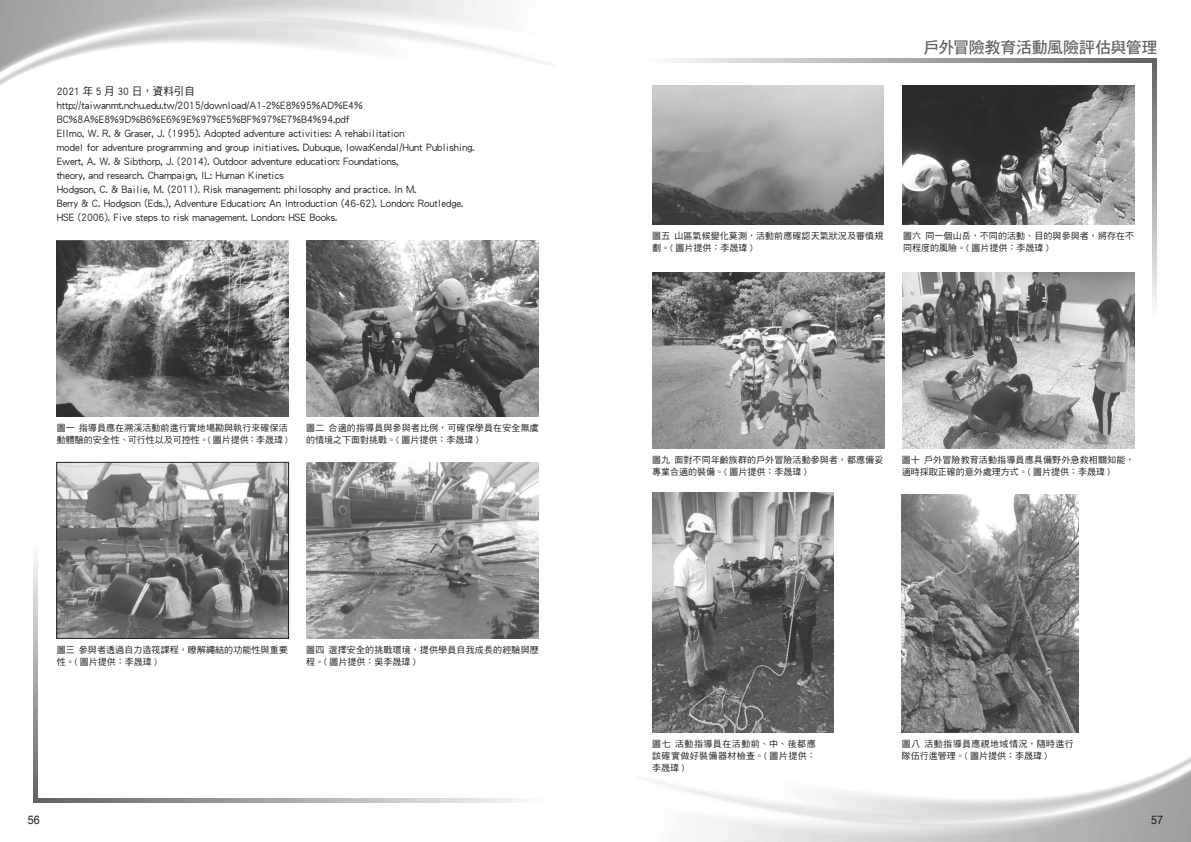
<style>
.page{position:relative;width:1191px;height:842px;background:#fff}
.page>*{position:absolute;margin:0;border:0;box-sizing:border-box;transform-origin:0 0}
.t1{font:16px "DF Hei Std W7";letter-spacing:-.02em;color:#656568}
.t2{font:12px "Helvetica";color:#231f20;scale:.9 1}
.t3{font:11px/14px "DF Hei Std W5";color:#231f20;scale:.96 1}
.t4{font:9px/12px "DF Hei Std W5";letter-spacing:.01em;color:#231f20}
.t5{font:9px/12px "DF Hei Std W5";letter-spacing:.045em;color:#231f20}
</style>
<div class="page">
<img style="left:644px;top:724px;width:547px;height:118px">
<svg style="left:671px;top:59px;width:481px;height:3px"></svg>
<svg style="left:1152px;top:59px;width:4px;height:247px"></svg>
<svg style="left:38px;top:798px;width:482px;height:4px;background:#a8a9ac"></svg>
<svg style="left:34px;top:556px;width:4px;height:246px"></svg>
<img style="left:57px;top:240px;width:231px;height:177px">
<img style="left:307px;top:240px;width:231px;height:177px">
<img style="left:652px;top:492px;width:181px;height:240px">
<img style="left:902px;top:85px;width:232px;height:140px">
<img style="left:59px;top:464px;width:228px;height:172px">
<div style="left:57px;top:462px;width:232px;height:176px;border:1px solid #231f20"></div>
<img style="left:307px;top:462px;width:231px;height:176px">
<img style="left:652px;top:272px;width:232px;height:176px">
<img style="left:902px;top:272px;width:232px;height:176px">
<img style="left:652px;top:85px;width:231px;height:140px">
<img style="left:901px;top:494px;width:177px;height:239px">
<p class="t3" style="left:57px;top:83px;width:437px">2021 年 5 月 30 日，資料引自http://taiwanmt.nchu.edu.tw/2015/download/A1-2%E8%95%AD%E4% BC%8A%E8%9D%B6%E6%9E%97%E5%BF%97%E7%B4%94.pdf<br>Ellmo, W. R. &amp; Graser, J. (1995). Adopted adventure activities: A rehabilitation<br>model for adventure programming and group initiatives. Dubuque, Iowa:Kendal/Hunt Publishing.<br>Ewert, A. W. &amp; Sibthorp, J. (2014). Outdoor adventure education: Foundations,<br>theory, and research. Champaign, IL: Human Kinetics<br>Hodgson, C. &amp; Bailie, M. (2011). Risk management: philosophy and practice. In M.<br>Berry &amp; C. Hodgson (Eds.), Adventure Education: An Introduction (46-62). London: Routledge.<br>HSE (2006). Five steps to risk management. London: HSE Books.</p>
<p class="t4" style="left:57px;top:422px;width:233px">圖一 指導員應在溯溪活動前進行實地場勘與執行來確保活動體驗的安全性、可行性以及可控性。( 圖片提供：李晟瑋 )</p>
<p class="t4" style="left:306px;top:422px;width:234px">圖二 合適的指導員與參與者比例，可確保學員在安全無虞的情境之下面對挑戰。( 圖片提供：李晟瑋 )</p>
<p class="t4" style="left:57px;top:644px;width:233px">圖三 參與者透過自力造筏課程，瞭解繩結的功能性與重要性。( 圖片提供：李晟瑋 )</p>
<p class="t4" style="left:306px;top:644px;width:234px">圖四 選擇安全的挑戰環境，提供學員自我成長的經驗與歷程。( 圖片提供：吳李晟瑋 )</p>
<h1 class="t1" style="left:923px;top:39px;width:236px">戶外冒險教育活動風險評估與管理</h1>
<p class="t4" style="left:652px;top:230px;width:233px">圖五 山區氣候變化莫測，活動前應確認天氣狀況及審慎規劃。( 圖片提供：李晟瑋 )</p>
<p class="t4" style="left:903px;top:230px;width:233px">圖六 同一個山岳，不同的活動、目的與參與者，將存在不同程度的風險。( 圖片提供：李晟瑋 )</p>
<p class="t4" style="left:652px;top:453px;width:233px">圖九 面對不同年齡族群的戶外冒險活動參與者，都應備妥專業合適的裝備。( 圖片提供：李晟瑋 )</p>
<p class="t4" style="left:901px;top:453px;width:234px">圖十 戶外冒險教育活動指導員應具備野外急救相關知能，適時採取正確的意外處理方式。( 圖片提供：李晟瑋 )</p>
<p class="t4" style="left:652px;top:737px;width:165px;text-align:justify">圖七 活動指導員在活動前、中、後都應該確實做好裝備器材檢查。( 圖片提供：李晟瑋 )</p>
<p class="t5" style="left:901px;top:737px;width:174px">圖八 活動指導員應視地域情況，隨時進行隊伍行進管理。( 圖片提供：李晟瑋 )</p>
<p class="t2" style="left:28px;top:815px;width:15px">56</p>
<p class="t2" style="left:1151px;top:815px;width:15px">57</p>
</div>
